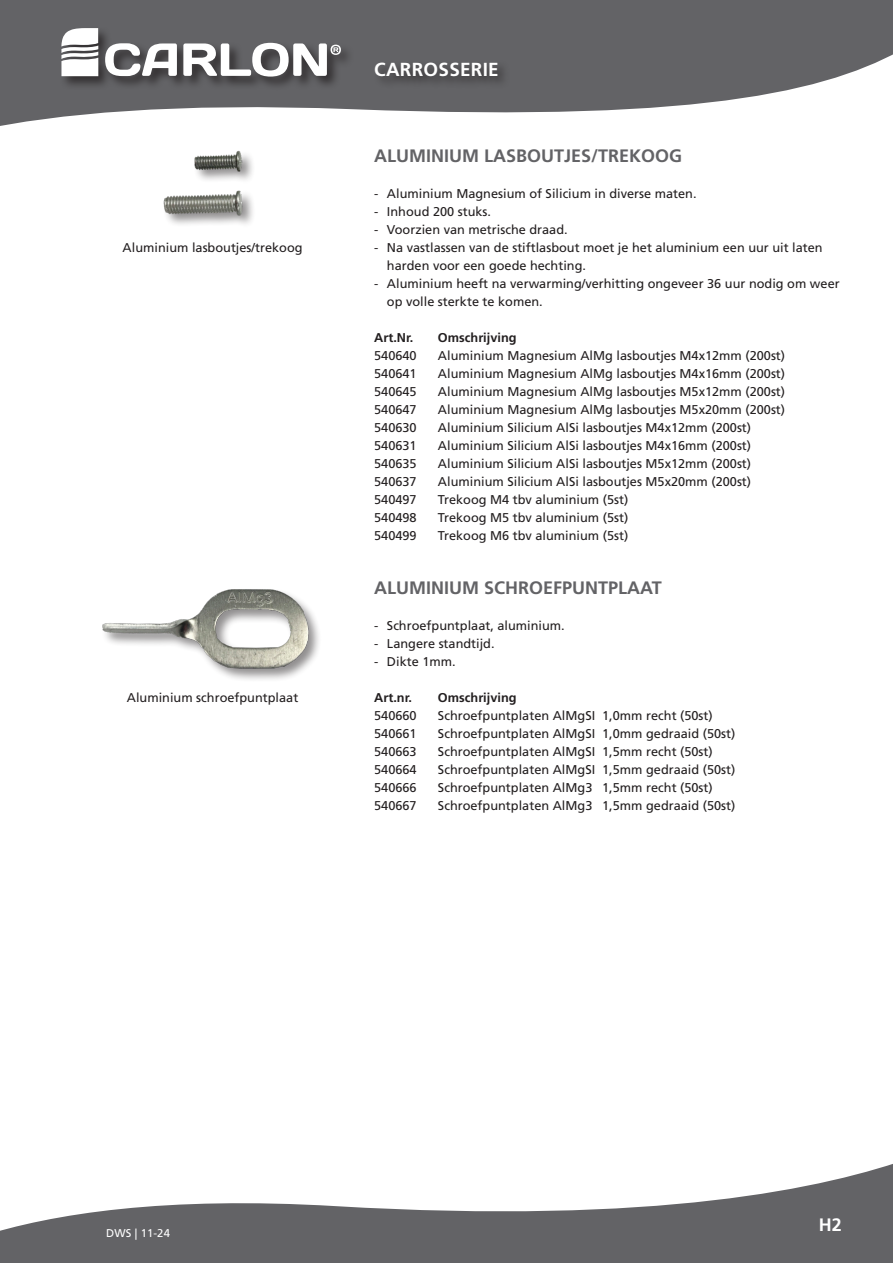
<style>
.page{position:relative;width:893px;height:1263px;background:#fff}
.page>*{position:absolute;margin:0;border:0;box-sizing:border-box;transform-origin:0 0}
.t1{font:700 18.9px "Frutiger LT Std";letter-spacing:.015em;color:#fff}
.t2{font:700 18px "Frutiger LT Std";color:#636366}
.t3{font:700 18px "Frutiger LT Std";color:#fff}
.omschrijving{font:12.75px/18px "Frutiger LT Std";color:#231f20}
.art_omschr_vet{font:700 12.75px "Frutiger LT Std";color:#231f20}
.t4{font:11.25px "Frutiger LT Std";letter-spacing:.01em;color:#fff}
</style>
<div class="page">
<svg style="left:0;top:1164px;width:893px;height:99px;fill:#636366"></svg>
<svg style="left:0;top:0;width:893px;height:126px;fill:#636366"></svg>
<div style="left:374px;top:60px;width:137px;height:30px;background:#231f20;opacity:.75"></div>
<div style="left:60px;top:26px;width:294px;height:65px;background:#231f20;opacity:.75"></div>
<svg style="left:105px;top:43px;width:72px;height:33px"></svg>
<svg style="left:183px;top:43px;width:158px;height:34px"></svg>
<svg style="left:61px;top:28px;width:37px;height:48px"></svg>
<img style="left:163px;top:150px;width:90px;height:75px">
<img style="left:102px;top:589px;width:217px;height:91px">
<p class="omschrijving" style="left:123px;top:239px;width:181px">Aluminium lasboutjes/trekoog</p>
<p class="omschrijving" style="left:127px;top:689px;width:173px">Aluminium schroefpuntplaat</p>
<p class="t1" style="left:374px;top:58px;width:126px">CARROSSERIE</p>
<p class="t2" style="left:374px;top:145px;width:310px">ALUMINIUM LASBOUTJES/TREKOOG</p>
<p class="omschrijving" style="left:374px;top:185px;width:324px">- Aluminium Magnesium of Silicium in diverse maten.</p>
<p class="omschrijving" style="left:374px;top:203px;width:118px">- Inhoud 200 stuks.</p>
<p class="omschrijving" style="left:374px;top:221px;width:195px">- Voorzien van metrische draad.</p>
<p class="omschrijving" style="left:387px;top:239px;width:437px;text-indent:-13px">- Na vastlassen van de stiftlasbout moet je het aluminium een uur uit laten harden voor een goede hechting.</p>
<p class="omschrijving" style="left:387px;top:275px;width:454px;text-indent:-13px">- Aluminium heeft na verwarming/verhitting ongeveer 36 uur nodig om weer op volle sterkte te komen.</p>
<p class="art_omschr_vet" style="left:374px;top:330px;width:41px">Art.Nr.</p>
<p class="art_omschr_vet" style="left:438px;top:330px;width:80px">Omschrijving</p>
<p class="omschrijving" style="left:374px;top:347px;width:44px">540640</p>
<p class="omschrijving" style="left:438px;top:347px;width:349px">Aluminium Magnesium AlMg lasboutjes M4x12mm (200st)</p>
<p class="omschrijving" style="left:374px;top:365px;width:44px">540641</p>
<p class="omschrijving" style="left:438px;top:365px;width:349px">Aluminium Magnesium AlMg lasboutjes M4x16mm (200st)</p>
<p class="omschrijving" style="left:374px;top:383px;width:44px">540645</p>
<p class="omschrijving" style="left:438px;top:383px;width:349px">Aluminium Magnesium AlMg lasboutjes M5x12mm (200st)</p>
<p class="omschrijving" style="left:374px;top:401px;width:44px">540647</p>
<p class="omschrijving" style="left:438px;top:401px;width:349px">Aluminium Magnesium AlMg lasboutjes M5x20mm (200st)</p>
<p class="omschrijving" style="left:374px;top:419px;width:44px">540630</p>
<p class="omschrijving" style="left:438px;top:419px;width:315px">Aluminium Silicium AlSi lasboutjes M4x12mm (200st)</p>
<p class="omschrijving" style="left:374px;top:437px;width:44px">540631</p>
<p class="omschrijving" style="left:438px;top:437px;width:315px">Aluminium Silicium AlSi lasboutjes M4x16mm (200st)</p>
<p class="omschrijving" style="left:374px;top:455px;width:44px">540635</p>
<p class="omschrijving" style="left:438px;top:455px;width:315px">Aluminium Silicium AlSi lasboutjes M5x12mm (200st)</p>
<p class="omschrijving" style="left:374px;top:473px;width:44px">540637</p>
<p class="omschrijving" style="left:438px;top:473px;width:315px">Aluminium Silicium AlSi lasboutjes M5x20mm (200st)</p>
<p class="omschrijving" style="left:374px;top:491px;width:44px">540497</p>
<p class="omschrijving" style="left:438px;top:491px;width:192px">Trekoog M4 tbv aluminium (5st)</p>
<p class="omschrijving" style="left:374px;top:509px;width:44px">540498</p>
<p class="omschrijving" style="left:438px;top:509px;width:192px">Trekoog M5 tbv aluminium (5st)</p>
<p class="omschrijving" style="left:374px;top:527px;width:44px">540499</p>
<p class="omschrijving" style="left:438px;top:527px;width:192px">Trekoog M6 tbv aluminium (5st)</p>
<p class="t2" style="left:374px;top:577px;width:289px">ALUMINIUM SCHROEFPUNTPLAAT</p>
<p class="omschrijving" style="left:374px;top:617px;width:192px">- Schroefpuntplaat, aluminium.</p>
<p class="omschrijving" style="left:374px;top:635px;width:122px">- Langere standtijd.</p>
<p class="omschrijving" style="left:374px;top:653px;width:83px">- Dikte 1mm.</p>
<p class="art_omschr_vet" style="left:374px;top:690px;width:39px">Art.nr.</p>
<p class="art_omschr_vet" style="left:438px;top:690px;width:80px">Omschrijving</p>
<p class="omschrijving" style="left:374px;top:707px;width:44px">540660</p>
<p class="omschrijving" style="left:438px;top:707px;width:276px">Schroefpuntplaten AlMgSI 1,0mm recht (50st)</p>
<p class="omschrijving" style="left:374px;top:725px;width:44px">540661</p>
<p class="omschrijving" style="left:438px;top:725px;width:299px">Schroefpuntplaten AlMgSI 1,0mm gedraaid (50st)</p>
<p class="omschrijving" style="left:374px;top:743px;width:44px">540663</p>
<p class="omschrijving" style="left:438px;top:743px;width:276px">Schroefpuntplaten AlMgSI 1,5mm recht (50st)</p>
<p class="omschrijving" style="left:374px;top:761px;width:44px">540664</p>
<p class="omschrijving" style="left:438px;top:761px;width:299px">Schroefpuntplaten AlMgSI 1,5mm gedraaid (50st)</p>
<p class="omschrijving" style="left:374px;top:779px;width:44px">540666</p>
<p class="omschrijving" style="left:438px;top:779px;width:276px">Schroefpuntplaten AlMg3 1,5mm recht (50st)</p>
<p class="omschrijving" style="left:374px;top:797px;width:44px">540667</p>
<p class="omschrijving" style="left:438px;top:797px;width:299px">Schroefpuntplaten AlMg3 1,5mm gedraaid (50st)</p>
<p class="t4" style="left:106px;top:1226px;width:65px">DWS | 11-24</p>
<p class="t3" style="left:819px;top:1214px;width:25px">H2</p>
</div>
